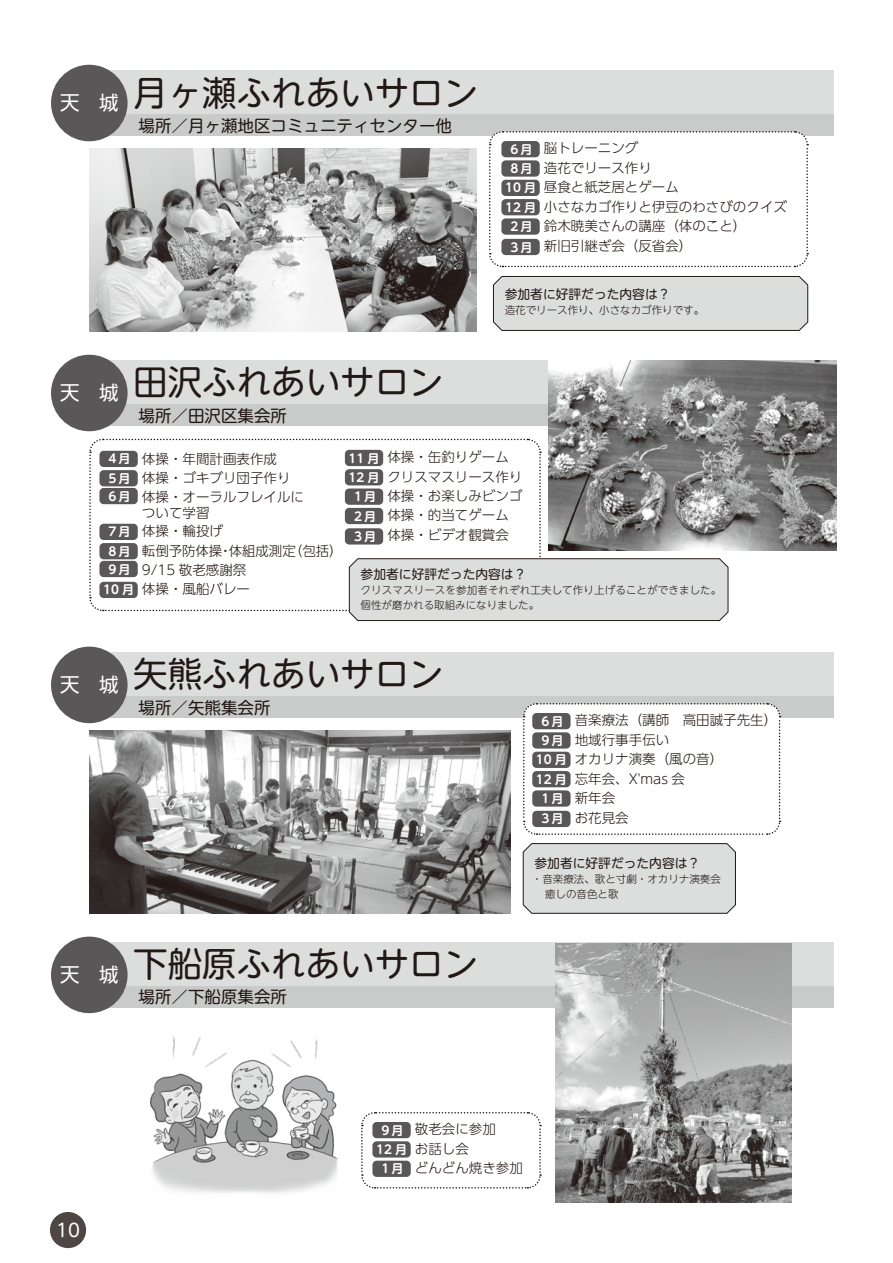
<style>
.page{position:relative;width:893px;height:1263px;background:#fff}
.page>*{position:absolute;margin:0;border:0;box-sizing:border-box;transform-origin:0 0}
.t1{font:34.5px "UD Shin M Go Pro";color:#221815}
.t2{font:19.5px "UD Shin M Go Pro";color:#fff}
.t3{font:18px "UD Shin M Go Pro";color:#fff}
.t4{font:16.5px "UD Shin M Go Pro";color:#221815}
.t5{font:300 13.5px/19.5px "UD Shin Go Pro";color:#221815}
.t6{font:12.75px "UD Shin M Go Pro";color:#221815}
.t7{font:300 10.5px/15px "UD Shin M Go Pro";color:#221815}
.s1{font-family:"UD Shin M Go Pro De";font-weight:700;font-size:12px;color:#fff}
</style>
<div class="page">
<div style="left:89px;top:360px;width:744px;height:45px;background:#dcdddd"></div>
<div style="left:89px;top:405px;width:744px;height:21px;background:#c9caca"></div>
<div style="left:51px;top:355px;width:77px;height:76px;background:#595757;border-radius:50%"></div>
<img style="left:548px;top:360px;width:288px;height:191px">
<img style="left:89px;top:149px;width:388px;height:183px">
<div style="left:89px;top:942px;width:744px;height:44px;background:#dcdddd"></div>
<div style="left:89px;top:986px;width:744px;height:22px;background:#c9caca"></div>
<img style="left:555px;top:943px;width:237px;height:260px">
<img style="left:89px;top:731px;width:421px;height:182px">
<div style="left:89px;top:70px;width:744px;height:45px;background:#dcdddd"></div>
<div style="left:89px;top:652px;width:744px;height:45px;background:#dcdddd"></div>
<div style="left:89px;top:115px;width:744px;height:21px;background:#c9caca"></div>
<div style="left:89px;top:697px;width:744px;height:21px;background:#c9caca"></div>
<div style="left:51px;top:65px;width:77px;height:76px;background:#595757;border-radius:50%"></div>
<div style="left:51px;top:647px;width:77px;height:76px;background:#595757;border-radius:50%"></div>
<div style="left:51px;top:936px;width:77px;height:77px;background:#595757;border-radius:50%"></div>
<svg style="left:361px;top:1112px;width:181px;height:77px"></svg>
<div style="left:372px;top:1122px;width:39px;height:16px;background:#595757;border-radius:4px"></div>
<div style="left:372px;top:1141px;width:39px;height:16px;background:#595757;border-radius:4px"></div>
<div style="left:372px;top:1161px;width:39px;height:16px;background:#595757;border-radius:4px"></div>
<div style="left:493px;top:276px;width:315px;height:55px;background:#dcdddd"></div>
<svg style="left:523px;top:843px;width:213px;height:71px"></svg>
<svg style="left:523px;top:703px;width:258px;height:132px"></svg>
<div style="left:532px;top:713px;width:39px;height:16px;background:#595757;border-radius:4px"></div>
<div style="left:532px;top:732px;width:39px;height:17px;background:#595757;border-radius:4px"></div>
<div style="left:532px;top:752px;width:39px;height:16px;background:#595757;border-radius:4px"></div>
<div style="left:532px;top:771px;width:39px;height:16px;background:#595757;border-radius:4px"></div>
<div style="left:532px;top:790px;width:39px;height:17px;background:#595757;border-radius:4px"></div>
<div style="left:532px;top:811px;width:39px;height:16px;background:#595757;border-radius:4px"></div>
<svg style="left:489px;top:131px;width:320px;height:137px"></svg>
<div style="left:501px;top:141px;width:39px;height:16px;background:#595757;border-radius:4px"></div>
<div style="left:501px;top:160px;width:39px;height:17px;background:#595757;border-radius:4px"></div>
<div style="left:501px;top:180px;width:39px;height:16px;background:#595757;border-radius:4px"></div>
<div style="left:501px;top:199px;width:39px;height:16px;background:#595757;border-radius:4px"></div>
<div style="left:501px;top:218px;width:39px;height:17px;background:#595757;border-radius:4px"></div>
<div style="left:501px;top:239px;width:39px;height:16px;background:#595757;border-radius:4px"></div>
<img style="left:150px;top:1035px;width:188px;height:158px">
<div style="left:50px;top:1212px;width:36px;height:36px;background:#4e4643;border-radius:50%"></div>
<svg style="left:89px;top:438px;width:639px;height:183px"></svg>
<h2 class="t2" style="left:60px;top:87px;width:60px">天　城</h2>
<h1 class="t1" style="left:133px;top:64px;width:347px">月ヶ瀬ふれあいサロン</h1>
<p class="t4" style="left:139px;top:112px;width:315px">場所／月ヶ瀬地区コミュニティセンター他</p>
<h1 class="t1" style="left:60px;top:354px;width:385px"><sub>天　城</sub> 田沢ふれあいサロン</h1>
<p class="t4" style="left:139px;top:402px;width:150px">場所／田沢区集会所</p>
<p class="t5" style="left:505px;top:138px;width:283px"><span class="s1">６月</span> 脳トレーニング<br><span class="s1">８月</span> 造花でリース作り<br><span class="s1">10 月</span> 昼食と紙芝居とゲーム<br><span class="s1">12 月</span> 小さなカゴ作りと伊豆のわさびのクイズ<br><span class="s1">２月</span> 鈴木暁美さんの講座（体のこと）<br><span class="s1">３月</span> 新旧引継ぎ会（反省会）</p>
<p class="t6" style="left:505px;top:284px;width:167px">参加者に好評だった内容は？</p>
<p class="t7" style="left:505px;top:302px;width:201px">造花でリース作り、小さなカゴ作りです。</p>
<p class="t5" style="left:107px;top:449px;width:199px;line-height:18.9px"><span class="s1">４月</span> 体操・年間計画表作成<br><span class="s1">５月</span> 体操・ゴキブリ団子作り<br><span class="s1">６月</span> 体操・オーラルフレイルに</p>
<p class="t5" style="left:107px;top:504px;width:118px;line-height:17.7px;text-indent:35px">ついて学習<br><span class="s1">７月</span> 体操・輪投げ</p>
<p class="t5" style="left:103px;top:540px;width:241px"><span class="s1">８月</span> 転倒予防体操・体組成測定（包括）<br><span class="s1">９月</span> 9/15 敬老感謝祭<br><span class="s1">10 月</span> 体操・風船バレー</p>
<p class="t5" style="left:349px;top:447px;width:175px"><span class="s1">11 月</span> 体操・缶釣りゲーム<br><span class="s1">12 月</span> クリスマスリース作り<br><span class="s1">１月</span> 体操・お楽しみビンゴ<br><span class="s1">２月</span> 体操・的当てゲーム<br><span class="s1">３月</span> 体操・ビデオ観賞会</p>
<p class="t6" style="left:361px;top:563px;width:167px">参加者に好評だった内容は？</p>
<p class="t7" style="left:361px;top:582px;width:362px">クリスマスリースを参加者それぞれ工夫して作り上げることができました。個性が磨かれる取組みになりました。</p>
<h2 class="t2" style="left:60px;top:669px;width:60px">天　城</h2>
<h1 class="t1" style="left:133px;top:646px;width:312px">矢熊ふれあいサロン</h1>
<p class="t4" style="left:139px;top:694px;width:133px">場所／矢熊集会所</p>
<h1 class="t1" style="left:60px;top:936px;width:420px"><sub>天　城</sub> 下船原ふれあいサロン</h1>
<p class="t4" style="left:139px;top:984px;width:150px">場所／下船原集会所</p>
<p class="t5" style="left:536px;top:710px;width:243px"><span class="s1">６月</span> 音楽療法（講師　高田誠子先生）<br><span class="s1">９月</span> 地域行事手伝い<br><span class="s1">10 月</span> オカリナ演奏（風の音）<br><span class="s1">12 月</span> 忘年会、X'mas 会<br><span class="s1">１月</span> 新年会<br><span class="s1">３月</span> お花見会</p>
<p class="t6" style="left:534px;top:853px;width:167px">参加者に好評だった内容は？</p>
<p class="t7" style="left:532px;top:871px;width:201px">・音楽療法、歌と寸劇・オカリナ演奏会　　癒しの音色と歌</p>
<h3 class="t3" style="left:56px;top:1215px;width:25px">10</h3>
<p class="t5" style="left:376px;top:1119px;width:148px"><span class="s1">９月</span> 敬老会に参加<br><span class="s1">12 月</span> お話し会<br><span class="s1">１月</span> どんどん焼き参加</p>
</div>
